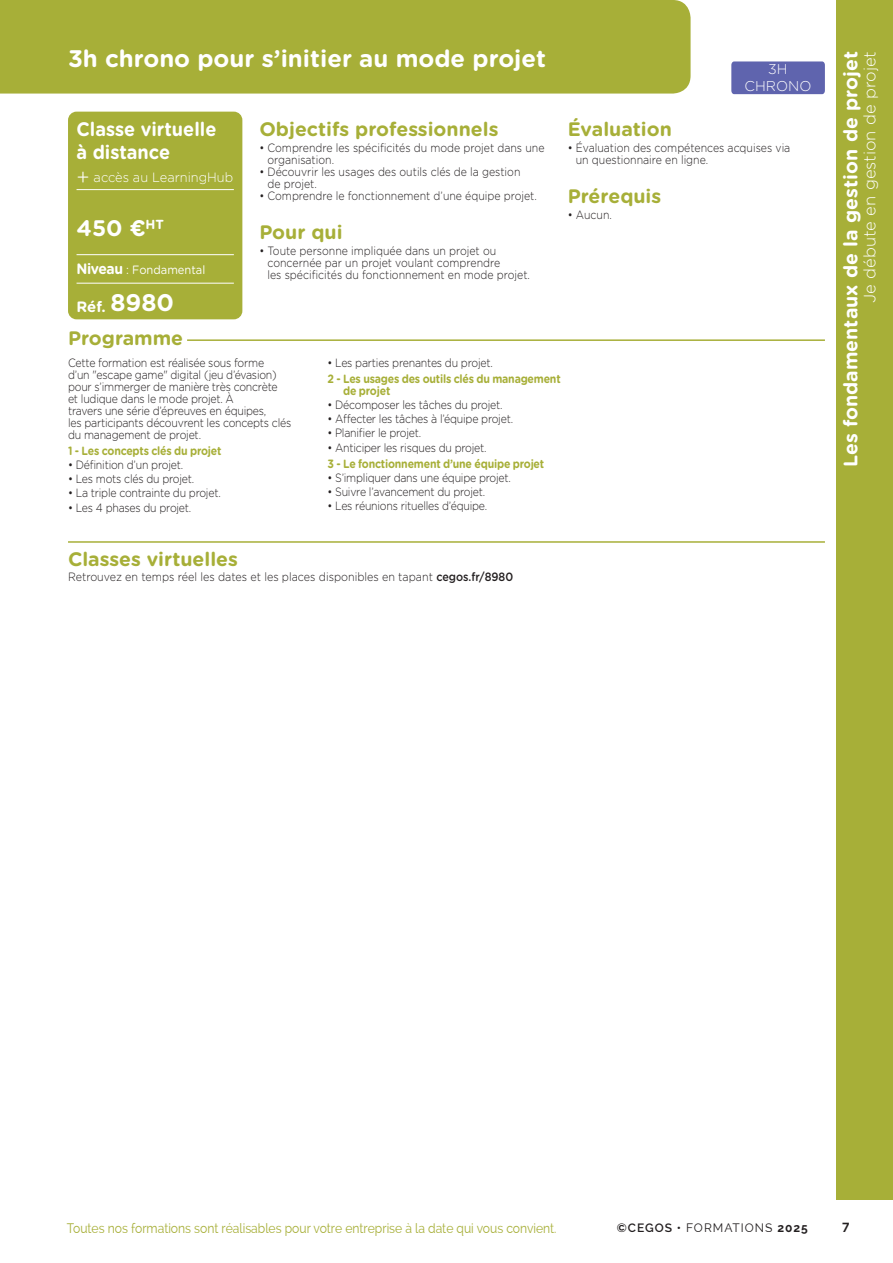
<style>
.page{position:relative;width:893px;height:1263px;background:#fff}
.page>*{position:absolute;margin:0;border:0;box-sizing:border-box;transform-origin:0 0}
.Titre_Notice_3hChrono{font:700 24px "Gotham Rounded";color:#fff}
.Réf_3hChrono{font:700 24px "Gotham Rounded";color:#fff}
.TEXTE_-_encart_info_-_Prix_3hChrono{font:700 22.5px "Gotham Rounded";color:#fff}
.TITRE_Obj_Pour_qui_Modalités_Eval_Certif{font:700 19.5px "Gotham Rounded";color:#a7af38}
._2017_domaine_haut-horizontal{font:700 19.5px "Gotham Rounded";color:#fff}
.TEXTE_-_Encart_info_-_nbr_de_jour_3hChro{font:700 19.5px/23.4px "Gotham Rounded";color:#fff;scale:.93 1}
.Titre_Programme_3hChrono{font:700 19.5px "Gotham Rounded";color:#a7af38}
._2017_G-domaine_st{font:300 16.5px "Gotham Rounded";color:#fff}
.Réf_3hChrono-2{font:700 15px "Gotham Rounded";color:#fff}
.t1{font:300 14.25px/16.2px "Gotham Rounded";color:#fff;text-align:center}
.Texte_phrase_tournante_1{font:13.5px "Raleway";color:#a7af38;scale:.9 1}
.TEXTE_-_Encart_info_-_LearningHub_3hChro{font:300 13.5px "Gotham Rounded";color:#fff;scale:.95 1}
.Folios_D{font:500 13.5px "Ryker";color:#231f20}
.TEXTE_Programme_3hChrono{font:300 12px/12px "Gotham Rounded";letter-spacing:-.02em;color:#231f20;scale:.88 1}
.TEXTE_Obj_Pour_qui_Modalités_Eval_Certif{font:300 12px/12px "Gotham Rounded";color:#231f20;scale:.88 1}
._2017_Texte_Programme_Espace_avant_1mm_Ch{font:700 12px/12px "Gotham Rounded";letter-spacing:-.02em;color:#a7af38;scale:.88 1}
.Texte_Date_et_villes_3hChrono{font:300 12px "Gotham Rounded";color:#231f20;scale:.9 1}
._2023_Cegos___Formations_page_D{font:12px "Raleway";letter-spacing:.08em;color:#231f20}
.TEXTE_-_Niveau_3hChrono{font:12px "Gotham Rounded";color:#fff;scale:.93 1}
.s1{font-size:22.5px}
.s2{font-weight:700;font-size:15px}
.s3{font-weight:500}
.s4{font-weight:600}
.s5{font-weight:700}
</style>
<div class="page">
<hr style="left:0;top:0;width:1px;height:234px;background:#a7af38">
<div style="left:836px;top:0;width:57px;height:1199px;background:#a7af38"></div>
<div style="left:0;top:0;width:691px;height:94px;background:#a7af38"></div>
<div style="left:731px;top:61px;width:94px;height:33px;background:#5f64ae"></div>
<div style="left:68px;top:112px;width:174px;height:207px;background:#a7af38;border-radius:9px"></div>
<hr style="left:77px;top:189px;width:157px;height:1px;background:#fff">
<hr style="left:77px;top:254px;width:157px;height:1px;background:#fff">
<hr style="left:77px;top:283px;width:157px;height:1px;background:#fff">
<hr style="left:187px;top:339px;width:638px;height:2px;background:#a7af38">
<hr style="left:68px;top:541px;width:757px;height:2px;background:#a7af38">
<p class="Titre_Notice_3hChrono" style="left:68px;top:41px;width:480px">3h chrono pour s’initier au mode projet</p>
<p class="t1" style="left:745px;top:61px;width:68px">3H<br>CHRONO</p>
<p class="TEXTE_-_Encart_info_-_nbr_de_jour_3hChro" style="left:77px;top:116px;width:152px">Classe virtuelle à distance</p>
<p class="TEXTE_-_Encart_info_-_LearningHub_3hChro" style="left:77px;top:168px;width:167px"><span class="s1">+</span> accès au LearningHub</p>
<p class="TEXTE_-_encart_info_-_Prix_3hChrono" style="left:77px;top:212px;width:89px">450 €<sup>HT</sup></p>
<p class="TEXTE_-_Niveau_3hChrono" style="left:77px;top:261px;width:140px"><span class="s2">Niveau</span> : Fondamental</p>
<p class="Réf_3hChrono-2" style="left:77px;top:295px;width:31px">Réf.</p>
<p class="Réf_3hChrono" style="left:111px;top:285px;width:65px">8980</p>
<p class="Titre_Programme_3hChrono" style="left:68px;top:324px;width:117px">Programme</p>
<p class="TITRE_Obj_Pour_qui_Modalités_Eval_Certif" style="left:259px;top:115px;width:241px">Objectifs professionnels</p>
<p class="TEXTE_Obj_Pour_qui_Modalités_Eval_Certif" style="left:268px;top:141px;width:316px;text-indent:-8px">• Comprendre les spécificités du mode projet dans une organisation.</p>
<p class="TEXTE_Obj_Pour_qui_Modalités_Eval_Certif" style="left:268px;top:165px;width:289px;text-indent:-8px">• Découvrir les usages des outils clés de la gestion de projet.</p>
<p class="TEXTE_Obj_Pour_qui_Modalités_Eval_Certif" style="left:259px;top:189px;width:317px">• Comprendre le fonctionnement d’une équipe projet.</p>
<p class="TITRE_Obj_Pour_qui_Modalités_Eval_Certif" style="left:259px;top:218px;width:85px">Pour qui</p>
<p class="TEXTE_Obj_Pour_qui_Modalités_Eval_Certif" style="left:268px;top:244px;width:300px;text-indent:-8px">• Toute personne impliquée dans un projet ou concernée par un projet voulant comprendre<br>les spécificités du fonctionnement en mode projet.</p>
<p class="TEXTE_Programme_3hChrono" style="left:68px;top:356px;width:255px">Cette formation est réalisée sous forme<br>d’un "escape game" digital (jeu d’évasion) pour s’immerger de manière très concrète<br>et ludique dans le mode projet. À<br>travers une série d’épreuves en équipes,<br>les participants découvrent les concepts clés du management de projet.</p>
<p class="_2017_Texte_Programme_Espace_avant_1mm_Ch" style="left:68px;top:444px;width:176px">1 - Les concepts clés du projet</p>
<p class="TEXTE_Programme_3hChrono" style="left:68px;top:458px;width:132px">• Définition d’un projet.</p>
<p class="TEXTE_Programme_3hChrono" style="left:68px;top:472px;width:145px">• Les mots clés du projet.</p>
<p class="TEXTE_Programme_3hChrono" style="left:68px;top:487px;width:175px">• La triple contrainte du projet.</p>
<p class="TEXTE_Programme_3hChrono" style="left:68px;top:501px;width:142px">• Les 4 phases du projet.</p>
<p class="TEXTE_Programme_3hChrono" style="left:327px;top:356px;width:189px">• Les parties prenantes du projet.</p>
<p class="_2017_Texte_Programme_Espace_avant_1mm_Ch" style="left:343px;top:372px;width:249px;text-indent:-16px">2 - Les usages des outils clés du management de projet</p>
<p class="TEXTE_Programme_3hChrono" style="left:327px;top:398px;width:201px">• Décomposer les tâches du projet.</p>
<p class="TEXTE_Programme_3hChrono" style="left:327px;top:412px;width:212px">• Affecter les tâches à l’équipe projet.</p>
<p class="TEXTE_Programme_3hChrono" style="left:327px;top:427px;width:108px">• Planifier le projet.</p>
<p class="TEXTE_Programme_3hChrono" style="left:327px;top:441px;width:182px">• Anticiper les risques du projet.</p>
<p class="_2017_Texte_Programme_Espace_avant_1mm_Ch" style="left:327px;top:457px;width:248px">3 - Le fonctionnement d’une équipe projet</p>
<p class="TEXTE_Programme_3hChrono" style="left:327px;top:471px;width:210px">• S’impliquer dans une équipe projet.</p>
<p class="TEXTE_Programme_3hChrono" style="left:327px;top:485px;width:181px">• Suivre l’avancement du projet.</p>
<p class="TEXTE_Programme_3hChrono" style="left:327px;top:499px;width:183px">• Les réunions rituelles d’équipe.</p>
<p class="TITRE_Obj_Pour_qui_Modalités_Eval_Certif" style="left:568px;top:115px;width:106px">Évaluation</p>
<p class="TEXTE_Obj_Pour_qui_Modalités_Eval_Certif" style="left:576px;top:141px;width:245px;text-indent:-8px">• Évaluation des compétences acquises via un questionnaire en ligne.</p>
<p class="TITRE_Obj_Pour_qui_Modalités_Eval_Certif" style="left:568px;top:182px;width:95px">Prérequis</p>
<p class="TEXTE_Obj_Pour_qui_Modalités_Eval_Certif" style="left:568px;top:208px;width:52px">• Aucun.</p>
<p class="TITRE_Obj_Pour_qui_Modalités_Eval_Certif" style="left:68px;top:545px;width:172px">Classes virtuelles</p>
<p class="Texte_Date_et_villes_3hChrono" style="left:68px;top:569px;width:496px">Retrouvez en temps réel les dates et les places disponibles en tapant <span class="s3">cegos.fr/8980</span></p>
<p class="_2017_domaine_haut-horizontal" style="left:836px;top:467px;width:418px;rotate:-90deg">Les fondamentaux de la gestion de projet</p>
<p class="_2017_G-domaine_st" style="left:859px;top:303px;width:253px;rotate:-90deg">Je débute en gestion de projet</p>
<p class="Texte_phrase_tournante_1" style="left:67px;top:1221px;width:545px">Toutes nos formations sont réalisables pour votre entreprise à la date qui vous convient.</p>
<p class="_2023_Cegos___Formations_page_D" style="left:617px;top:1221px;width:193px"><span class="s4">©CEGOS •</span> FORMATIONS <span class="s5">2025</span></p>
<p class="Folios_D" style="left:842px;top:1219px;width:10px">7</p>
</div>
